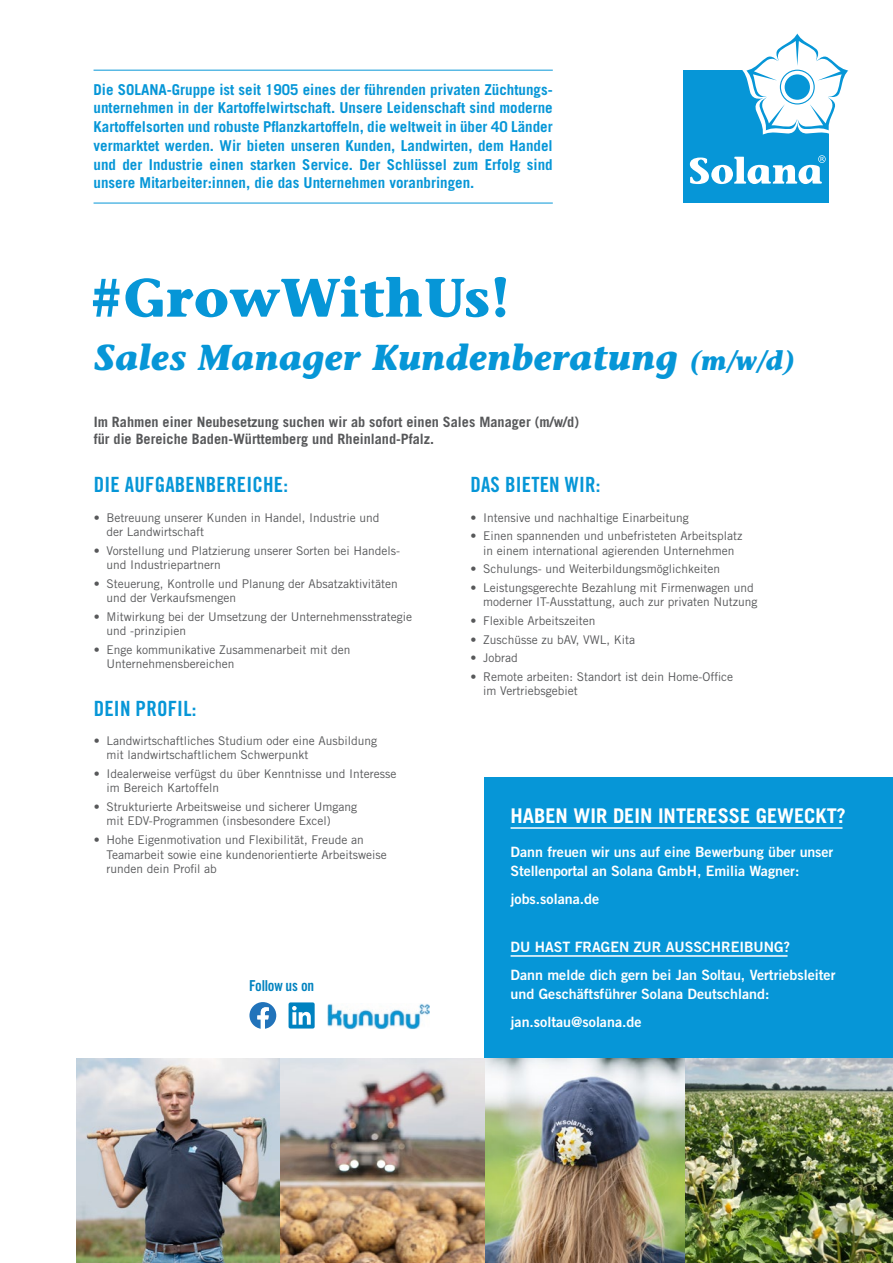
<style>
.page{position:relative;width:893px;height:1263px;background:#fff}
.page>*{position:absolute;margin:0;border:0;box-sizing:border-box;transform-origin:0 0}
.t1{font:700 54px "Stone Informal";letter-spacing:.005em;color:#0696d7}
.t2{font:italic 700 36px "Stone Informal";letter-spacing:.005em;color:#0696d7}
.t3{font:21px "Trade Gothic Bold Cond Twenty";letter-spacing:.01em;color:#0696d7}
.t4{font:700 20.25px "Trade Gothic";color:#fff}
.t5{font:700 15px/18.8px "Trade Gothic";color:#0696d7;text-align:justify}
.t6{font:15px "Trade Gothic Bold Cond Twenty";letter-spacing:-.01em;color:#0082bf}
.t7{font:14.25px/28px "Trade Gothic Bold Two";color:#fff}
.t8{font:700 14.25px/17.1px "Trade Gothic";color:#57585a}
.t9{font:12px/14.4px "Trade Gothic";color:#57585a}
.s1{font-size:27px}
</style>
<div class="page">
<div style="left:485px;top:777px;width:408px;height:282px;background:#0696d7"></div>
<hr style="left:511px;top:827px;width:331px;height:2px;background:#fff">
<hr style="left:511px;top:955px;width:276px;height:2px;background:#fff">
<svg style="left:289px;top:1002px;width:26px;height:26px"></svg>
<svg style="left:249px;top:1002px;width:27px;height:27px"></svg>
<img style="left:327px;top:1004px;width:103px;height:25px">
<hr style="left:94px;top:70px;width:459px;height:1px;background:#0696d7">
<hr style="left:94px;top:203px;width:459px;height:1px;background:#0696d7">
<img style="left:77px;top:1059px;width:204px;height:204px">
<img style="left:485px;top:1059px;width:201px;height:204px">
<img style="left:281px;top:1059px;width:204px;height:204px">
<img style="left:686px;top:1059px;width:207px;height:204px">
<div style="left:683px;top:70px;width:146px;height:133px;background:#0696d7"></div>
<svg style="left:742px;top:33px;width:107px;height:102px"></svg>
<svg style="left:690px;top:155px;width:136px;height:29px"></svg>
<p class="t5" style="left:94px;top:80px;width:461px">Die SOLANA-Gruppe ist seit 1905 eines der führenden privaten Züchtungs&shy;unternehmen in der Kartoffelwirtschaft. Unsere Leidenschaft sind moderne Kartoffelsorten und robuste Pflanzkartoffeln, die weltweit in über 40 Länder vermarktet werden. Wir bieten unseren Kunden, Landwirten, dem Handel und der Industrie einen starken Service. Der Schlüssel zum Erfolg sind unsere Mitarbeiter:innen, die das Unternehmen voranbringen.</p>
<h1 class="t1" style="left:89px;top:263px;width:423px">#GrowWithUs!</h1>
<h2 class="t2" style="left:94px;top:335px;width:704px">Sales Manager Kundenberatung <span class="s1">(m/w/d)</span></h2>
<p class="t8" style="left:94px;top:413px;width:487px">Im Rahmen einer Neubesetzung suchen wir ab sofort einen Sales Manager (m/w/d) für die Bereiche Baden-Württemberg und Rheinland-Pfalz.</p>
<h3 class="t3" style="left:94px;top:472px;width:196px">DIE AUFGABENBEREICHE:</h3>
<p class="t9" style="left:106px;top:510px;width:275px;text-indent:-13px">• Betreuung unserer Kunden in Handel, Industrie und der Landwirtschaft</p>
<p class="t9" style="left:106px;top:543px;width:295px;text-indent:-13px">• Vorstellung und Platzierung unserer Sorten bei Handels&shy;und Industriepartnern</p>
<p class="t9" style="left:106px;top:576px;width:293px;text-indent:-13px">• Steuerung, Kontrolle und Planung der Absatzaktivitäten und der Verkaufsmengen</p>
<p class="t9" style="left:106px;top:609px;width:307px;text-indent:-13px">• Mitwirkung bei der Umsetzung der Unternehmensstrategie und -prinzipien</p>
<p class="t9" style="left:106px;top:642px;width:245px;text-indent:-13px">• Enge kommunikative Zusammenarbeit mit den<br>Unternehmensbereichen</p>
<h3 class="t3" style="left:94px;top:695px;width:104px">DEIN PROFIL:</h3>
<p class="t9" style="left:106px;top:733px;width:272px;text-indent:-13px">• Landwirtschaftliches Studium oder eine Ausbildung mit landwirtschaftlichem Schwerpunkt</p>
<p class="t9" style="left:106px;top:766px;width:291px;text-indent:-13px">• Idealerweise verfügst du über Kenntnisse und Interesse im Bereich Kartoffeln</p>
<p class="t9" style="left:106px;top:799px;width:252px;text-indent:-13px">• Strukturierte Arbeitsweise und sicherer Umgang mit EDV-Programmen (insbesondere Excel)</p>
<p class="t9" style="left:106px;top:832px;width:282px;text-indent:-13px">• Hohe Eigenmotivation und Flexibilität, Freude an<br>Teamarbeit sowie eine kundenorientierte Arbeitsweise runden dein Profil ab</p>
<p class="t6" style="left:249px;top:976px;width:67px">Follow us on</p>
<h3 class="t3" style="left:470px;top:472px;width:132px">DAS BIETEN WIR:</h3>
<p class="t9" style="left:470px;top:510px;width:220px">• Intensive und nachhaltige Einarbeitung</p>
<p class="t9" style="left:470px;top:529px;width:274px;text-align:center">• Einen spannenden und unbefristeten Arbeitsplatz in einem international agierenden Unternehmen</p>
<p class="t9" style="left:470px;top:562px;width:251px">• Schulungs- und Weiterbildungsmöglichkeiten</p>
<p class="t9" style="left:470px;top:580px;width:288px;text-align:right">• Leistungsgerechte Bezahlung mit Firmenwagen und moderner IT-Ausstattung, auch zur privaten Nutzung</p>
<p class="t9" style="left:470px;top:613px;width:127px">• Flexible Arbeitszeiten</p>
<p class="t9" style="left:470px;top:632px;width:166px">• Zuschüsse zu bAV, VWL, Kita</p>
<p class="t9" style="left:470px;top:651px;width:49px">• Jobrad</p>
<p class="t9" style="left:483px;top:669px;width:251px;text-indent:-13px">• Remote arbeiten: Standort ist dein Home-Office im Vertriebsgebiet</p>
<h3 class="t4" style="left:511px;top:803px;width:337px">HABEN WIR DEIN INTERESSE GEWECKT?</h3>
<p class="t7" style="left:511px;top:842px;width:324px;line-height:19.5px">Dann freuen wir uns auf eine Bewerbung über unser<br>Stellenportal an Solana GmbH, Emilia Wagner:</p>
<p class="t7" style="left:511px;top:885px;width:90px">jobs.solana.de</p>
<p class="t7" style="left:511px;top:932px;width:326px">DU HAST FRAGEN ZUR AUSSCHREIBUNG?<br>Dann melde dich gern bei Jan Soltau, Vertriebsleiter</p>
<p class="t7" style="left:511px;top:980px;width:260px">und Geschäftsführer Solana Deutschland: jan.soltau@solana.de</p>
</div>
